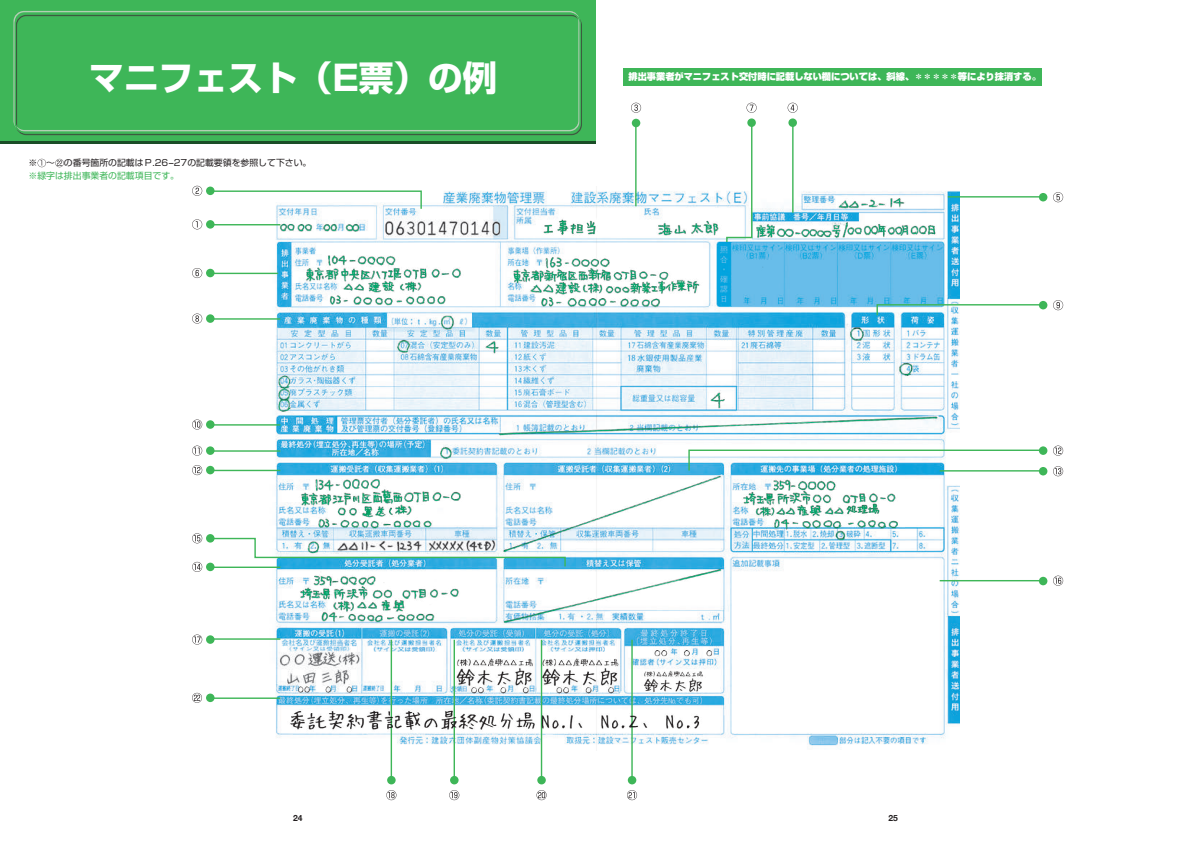
<style>
.page{position:relative;width:1191px;height:842px;background:#fff}
.page>*{position:absolute;margin:0;border:0;box-sizing:border-box;transform-origin:0 0}
.t1{font:700 34.7px "Shin Go Pro";color:#fff}
.t2{font:900 9.2px "Shin Go Pro";color:#fff}
.t3{font:8.9px "Shin Go Pro";color:#231f20}
.t4{font:8.9px "Shin Go Pro";color:#3eb658}
.t5{font:700 8.5px "Helvetica Neue";color:#231f20}
</style>
<div class="page">
<div style="left:0;top:0;width:595px;height:142px;background:#3eb658"></div>
<div style="left:16px;top:15px;width:566px;height:120px;border:1px solid #757679;border-radius:10px"></div>
<div style="left:13px;top:11px;width:567px;height:120px;border:1px solid #e6e7e9;border-radius:10px"></div>
<div style="left:15px;top:13px;width:566px;height:120px;border:1px solid #3eb658;border-radius:10px"></div>
<hr style="left:0;top:142px;width:595px;height:2px;background:#6c6d70">
<div style="left:206px;top:187px;width:8px;height:8px;background:#3eb658;border-radius:50%"></div>
<svg style="left:210px;top:190px;width:31px;height:6px"></svg>
<div style="left:206px;top:220px;width:8px;height:9px;background:#3eb658;border-radius:50%"></div>
<hr style="left:210px;top:224px;width:70px;height:1px;background:#3eb658">
<div style="left:206px;top:269px;width:8px;height:8px;background:#3eb658;border-radius:50%"></div>
<hr style="left:210px;top:273px;width:68px;height:1px;background:#3eb658">
<div style="left:206px;top:314px;width:8px;height:9px;background:#3eb658;border-radius:50%"></div>
<hr style="left:210px;top:318px;width:70px;height:2px;background:#3eb658">
<div style="left:206px;top:420px;width:8px;height:9px;background:#3eb658;border-radius:50%"></div>
<hr style="left:210px;top:424px;width:70px;height:2px;background:#3eb658">
<div style="left:206px;top:446px;width:8px;height:9px;background:#3eb658;border-radius:50%"></div>
<hr style="left:210px;top:450px;width:70px;height:2px;background:#3eb658">
<div style="left:206px;top:466px;width:8px;height:8px;background:#3eb658;border-radius:50%"></div>
<hr style="left:210px;top:470px;width:70px;height:1px;background:#3eb658">
<div style="left:206px;top:563px;width:8px;height:8px;background:#3eb658;border-radius:50%"></div>
<div style="left:206px;top:635px;width:8px;height:9px;background:#3eb658;border-radius:50%"></div>
<hr style="left:210px;top:638px;width:70px;height:2px;background:#3eb658">
<div style="left:206px;top:693px;width:8px;height:9px;background:#3eb658;border-radius:50%"></div>
<hr style="left:210px;top:697px;width:70px;height:2px;background:#3eb658">
<div style="left:206px;top:534px;width:8px;height:9px;background:#3eb658;border-radius:50%"></div>
<svg style="left:209px;top:537px;width:32px;height:31px"></svg>
<div style="left:387px;top:776px;width:9px;height:8px;background:#3eb658;border-radius:50%"></div>
<hr style="left:391px;top:640px;width:1px;height:140px;background:#3eb658">
<div style="left:450px;top:776px;width:8px;height:8px;background:#3eb658;border-radius:50%"></div>
<hr style="left:453px;top:640px;width:2px;height:140px;background:#3eb658">
<div style="left:537px;top:776px;width:9px;height:8px;background:#3eb658;border-radius:50%"></div>
<hr style="left:541px;top:640px;width:1px;height:140px;background:#3eb658">
<hr style="left:635px;top:123px;width:1px;height:83px;background:#3eb658">
<hr style="left:792px;top:122px;width:1px;height:91px;background:#3eb658">
<div style="left:1039px;top:193px;width:8px;height:8px;background:#3eb658;border-radius:50%"></div>
<hr style="left:948px;top:196px;width:95px;height:2px;background:#3eb658">
<div style="left:1039px;top:301px;width:8px;height:8px;background:#3eb658;border-radius:50%"></div>
<svg style="left:959px;top:303px;width:85px;height:7px"></svg>
<div style="left:1039px;top:577px;width:8px;height:8px;background:#3eb658;border-radius:50%"></div>
<hr style="left:939px;top:580px;width:104px;height:1px;background:#3eb658">
<div style="left:1039px;top:446px;width:8px;height:9px;background:#3eb658;border-radius:50%"></div>
<svg style="left:959px;top:449px;width:85px;height:20px"></svg>
<div style="left:1039px;top:467px;width:8px;height:8px;background:#3eb658;border-radius:50%"></div>
<hr style="left:939px;top:470px;width:104px;height:2px;background:#3eb658">
<div style="left:628px;top:776px;width:8px;height:8px;background:#3eb658;border-radius:50%"></div>
<hr style="left:631px;top:640px;width:2px;height:140px;background:#3eb658">
<svg style="left:751px;top:127px;width:2px;height:59px"></svg>
<div style="left:623px;top:68px;width:418px;height:18px;background:#3eb658"></div>
<svg style="left:1053px;top:192px;width:10px;height:10px"></svg>
<svg style="left:1053px;top:300px;width:10px;height:10px"></svg>
<svg style="left:1053px;top:446px;width:10px;height:10px"></svg>
<svg style="left:1053px;top:466px;width:10px;height:10px"></svg>
<svg style="left:1053px;top:576px;width:10px;height:10px"></svg>
<svg style="left:627px;top:790px;width:10px;height:10px"></svg>
<svg style="left:536px;top:790px;width:10px;height:10px"></svg>
<svg style="left:449px;top:790px;width:10px;height:10px"></svg>
<svg style="left:386px;top:790px;width:10px;height:10px"></svg>
<svg style="left:192px;top:186px;width:10px;height:10px"></svg>
<svg style="left:192px;top:219px;width:10px;height:10px"></svg>
<svg style="left:192px;top:268px;width:10px;height:10px"></svg>
<svg style="left:192px;top:314px;width:10px;height:10px"></svg>
<svg style="left:192px;top:419px;width:10px;height:11px"></svg>
<svg style="left:192px;top:446px;width:10px;height:10px"></svg>
<svg style="left:192px;top:465px;width:10px;height:10px"></svg>
<svg style="left:192px;top:533px;width:10px;height:10px"></svg>
<svg style="left:192px;top:562px;width:10px;height:10px"></svg>
<svg style="left:192px;top:634px;width:10px;height:11px"></svg>
<svg style="left:192px;top:693px;width:10px;height:10px"></svg>
<img style="left:241px;top:186px;width:718px;height:564px">
<div style="left:632px;top:119px;width:8px;height:8px;background:#3eb658;border-radius:50%"></div>
<div style="left:747px;top:118px;width:9px;height:9px;background:#3eb658;border-radius:50%"></div>
<div style="left:788px;top:118px;width:9px;height:9px;background:#3eb658;border-radius:50%"></div>
<svg style="left:787px;top:103px;width:10px;height:10px"></svg>
<svg style="left:746px;top:103px;width:10px;height:10px"></svg>
<svg style="left:631px;top:103px;width:10px;height:10px"></svg>
<svg style="left:55px;top:159px;width:9px;height:8px"></svg>
<svg style="left:38px;top:159px;width:8px;height:8px"></svg>
<h1 class="t1" style="left:89px;top:50px;width:410px">マニフェスト（E票）の例</h1>
<p class="t2" style="left:628px;top:70px;width:414px">排出事業者がマニフェスト交付時に記載しない欄については、斜線、＊＊＊＊＊等により抹消する。</p>
<p class="t3" style="left:28px;top:156px;width:284px">※　～　の番号箇所の記載はＰ.26-27の記載要領を参照して下さい。</p>
<p class="t4" style="left:28px;top:168px;width:152px">※緑字は排出事業者の記載項目です。</p>
<p class="t5" style="left:293px;top:810px;width:11px">24</p>
<p class="t5" style="left:888px;top:810px;width:11px">25</p>
</div>
